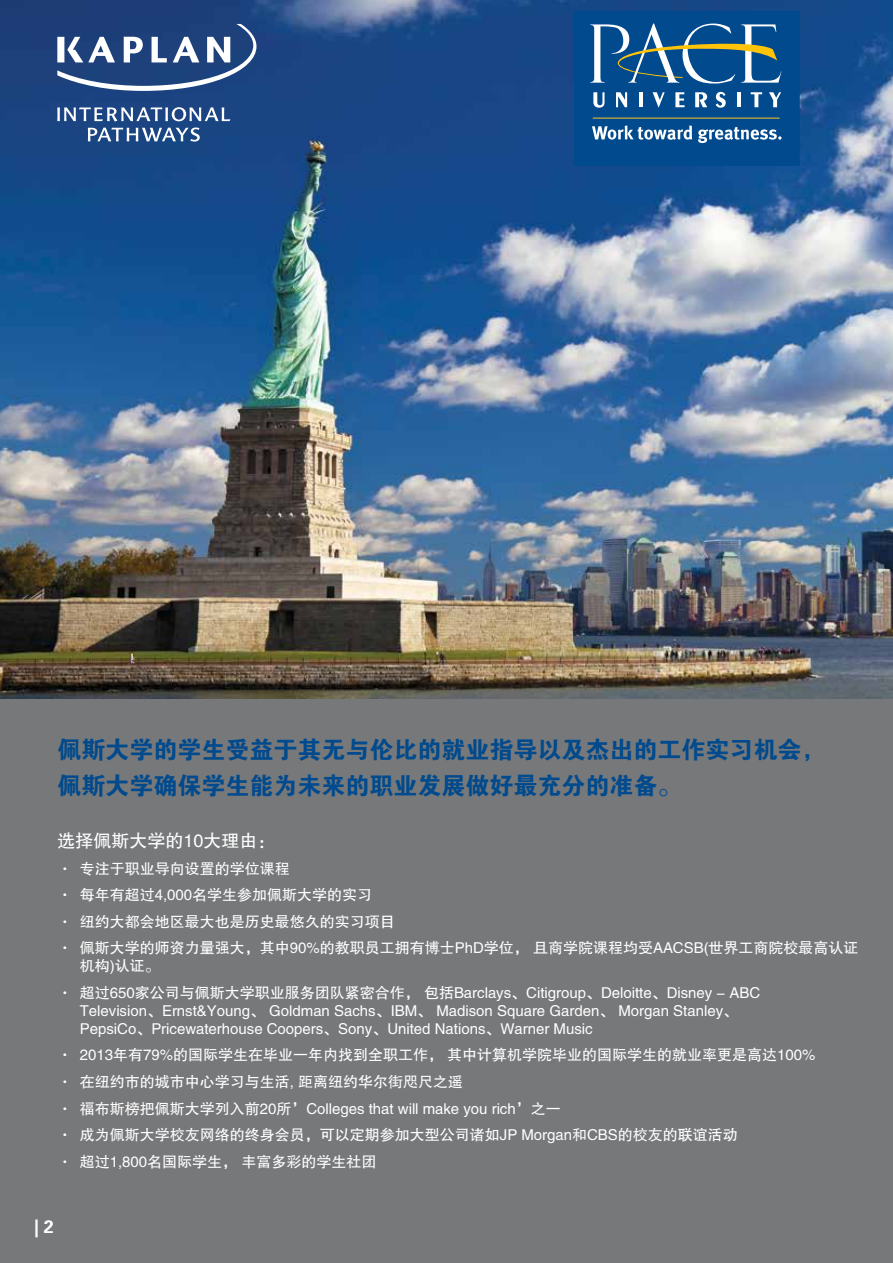
<style>
.page{position:relative;width:893px;height:1263px;background:#fff}
.page>*{position:absolute;margin:0;border:0;box-sizing:border-box;transform-origin:0 0}
.t1{font:24px/36px "FZDHTK GBK1 0";color:#004a8d}
.t2{font:18px "FZHTJW GB1 0";color:#fff}
.t3{font:18px "FZDHTK GBK1 0";color:#fff}
.t4{font:15px/26.5px "FZHTJW GB1 0";color:#fff}
</style>
<div class="page">
<div style="left:0;top:662px;width:893px;height:601px;background:#77787a"></div>
<img style="left:0;top:0;width:893px;height:698px">
<svg style="left:569px;top:11px;width:248px;height:154px;background:#215f95"></svg>
<hr style="left:593px;top:118px;width:187px;height:1px;background:#ffc424">
<svg style="left:57px;top:24px;width:199px;height:67px"></svg>
<svg style="left:57px;top:107px;width:173px;height:15px"></svg>
<svg style="left:88px;top:128px;width:112px;height:14px"></svg>
<h1 class="t1" style="left:57px;top:732px;width:769px">佩斯大学的学生受益于其无与伦比的就业指导以及杰出的工作实习机会，佩斯大学确保学生能为未来的职业发展做好最充分的准备。</h1>
<p class="t2" style="left:57px;top:831px;width:219px">选择佩斯大学的10大理由：</p>
<p class="t4" style="left:57px;top:856px;width:803px">· 专注于职业导向设置的学位课程<br>· 每年有超过4,000名学生参加佩斯大学的实习<br>· 纽约大都会地区最大也是历史最悠久的实习项目<br>· 佩斯大学的师资力量强大，其中90%的教职员工拥有博士PhD学位，且商学院课程均受AACSB(世界工商院校最高认证</p>
<p class="t4" style="left:57px;top:953px;width:704px;text-indent:22px">机构)认证。<br>· 超过650家公司与佩斯大学职业服务团队紧密合作，包括Barclays、Citigroup、Deloitte、Disney - ABC</p>
<p class="t4" style="left:80px;top:1002px;width:660px;line-height:18px">Television、Ernst&amp;Young、 Goldman Sachs、IBM、 Madison Square Garden、 Morgan Stanley、<br>PepsiCo、Pricewaterhouse Coopers、Sony、United Nations、Warner Music</p>
<p class="t4" style="left:57px;top:1042px;width:760px">· 2013年有79%的国际学生在毕业一年内找到全职工作，其中计算机学院毕业的国际学生的就业率更是高达100% · 在纽约市的城市中心学习与生活, 距离纽约华尔街咫尺之遥<br>· 福布斯榜把佩斯大学列入前20所’Colleges that will make you rich’之一<br>· 成为佩斯大学校友网络的终身会员，可以定期参加大型公司诸如JP Morgan和CBS的校友的联谊活动<br>· 超过1,800名国际学生，丰富多彩的学生社团</p>
<p class="t3" style="left:34px;top:1217px;width:21px">| 2</p>
</div>
